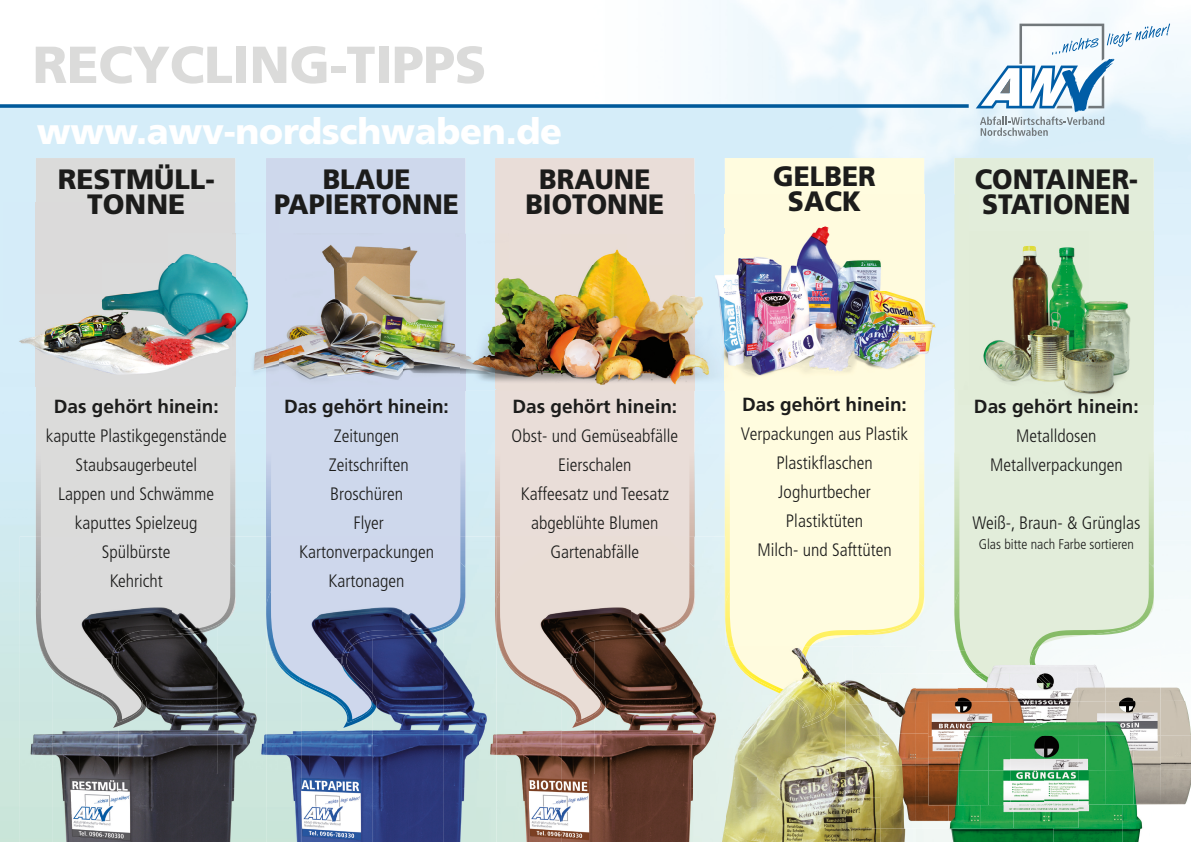
<style>
.page{position:relative;width:1191px;height:842px;background:#fff}
.page>*{position:absolute;margin:0;border:0;box-sizing:border-box;transform-origin:0 0}
.t1{font:900 52px "Frutiger";letter-spacing:-.01em;color:#dbdbda}
.t2{font:900 36px "Frutiger";letter-spacing:-.01em;color:#fff}
.t3{font:900 28px/25px "Frutiger";color:#1c1c1b;text-align:center;scale:.94 1}
.t4{font:900 28px/25px "Frutiger";color:#1c1c1b;text-align:center}
.t5{font:700 19px "Frutiger";color:#1c1c1b}
.t6{font:300 condensed 18px/29px "Frutiger";color:#1c1c1b;text-align:center}
.t7{font:300 condensed 14px "Frutiger";color:#1c1c1b}
</style>
<div class="page">
<img style="left:0;top:0;width:1191px;height:842px">
<div style="left:36px;top:158px;width:199px;height:294px;background:#dbdbda"></div>
<div style="left:266px;top:158px;width:199px;height:294px;background:#ced8ec"></div>
<div style="left:495px;top:158px;width:199px;height:294px;background:#e9ddd8"></div>
<div style="left:725px;top:158px;width:199px;height:294px;background:#fffcdf"></div>
<div style="left:954px;top:158px;width:199px;height:294px;background:#e2edda"></div>
<div style="left:36px;top:452px;width:199px;height:84px;background:#dbdbda"></div>
<div style="left:266px;top:452px;width:199px;height:84px;background:#ced8ec"></div>
<img style="left:694px;top:452px;width:1px;height:84px">
<div style="left:495px;top:452px;width:199px;height:84px;background:#e9ddd8"></div>
<svg style="left:954px;top:452px;width:199px;height:198px;background:#dfebd7"></svg>
<img style="left:20px;top:536px;width:32px;height:306px">
<img style="left:217px;top:536px;width:33px;height:306px">
<img style="left:119px;top:633px;width:98px;height:209px">
<img style="left:52px;top:689px;width:67px;height:153px">
<img style="left:69px;top:616px;width:103px;height:42px">
<img style="left:172px;top:536px;width:66px;height:92px">
<img style="left:50px;top:658px;width:52px;height:31px">
<img style="left:93px;top:699px;width:9px;height:20px">
<img style="left:202px;top:630px;width:33px;height:3px">
<img style="left:36px;top:681px;width:33px;height:2px">
<img style="left:102px;top:723px;width:67px;height:5px">
<img style="left:69px;top:697px;width:33px;height:2px">
<img style="left:36px;top:536px;width:199px;height:80px">
<img style="left:36px;top:591px;width:33px;height:90px">
<img style="left:202px;top:562px;width:33px;height:68px">
<img style="left:102px;top:630px;width:67px;height:93px">
<img style="left:169px;top:627px;width:33px;height:8px">
<img style="left:69px;top:677px;width:33px;height:20px">
<img style="left:444px;top:536px;width:35px;height:306px">
<img style="left:266px;top:683px;width:35px;height:159px">
<img style="left:373px;top:633px;width:71px;height:209px">
<img style="left:337px;top:728px;width:36px;height:114px">
<img style="left:301px;top:723px;width:36px;height:119px">
<img style="left:299px;top:607px;width:103px;height:51px">
<img style="left:402px;top:536px;width:66px;height:92px">
<img style="left:280px;top:683px;width:19px;height:6px">
<img style="left:432px;top:630px;width:33px;height:3px">
<img style="left:266px;top:681px;width:33px;height:2px">
<img style="left:332px;top:635px;width:67px;height:93px">
<div style="left:267px;top:536px;width:198px;height:71px;background:#ced7ec"></div>
<img style="left:266px;top:591px;width:33px;height:90px">
<img style="left:432px;top:562px;width:33px;height:68px">
<img style="left:341px;top:627px;width:91px;height:32px">
<img style="left:299px;top:658px;width:67px;height:65px">
<img style="left:366px;top:691px;width:11px;height:23px">
<img style="left:250px;top:536px;width:16px;height:306px">
<img style="left:266px;top:536px;width:1px;height:71px">
<svg style="left:266px;top:607px;width:1px;height:12px"></svg>
<img style="left:693px;top:536px;width:32px;height:306px">
<img style="left:496px;top:683px;width:33px;height:159px">
<img style="left:594px;top:633px;width:99px;height:209px">
<img style="left:562px;top:728px;width:32px;height:114px">
<img style="left:529px;top:723px;width:33px;height:119px">
<img style="left:529px;top:601px;width:102px;height:57px">
<img style="left:631px;top:536px;width:66px;height:92px">
<img style="left:509px;top:683px;width:20px;height:6px">
<img style="left:661px;top:630px;width:33px;height:3px">
<img style="left:496px;top:681px;width:33px;height:2px">
<img style="left:562px;top:635px;width:66px;height:93px">
<div style="left:496px;top:536px;width:198px;height:65px;background:#e9ddd6"></div>
<img style="left:496px;top:591px;width:33px;height:90px">
<img style="left:661px;top:562px;width:33px;height:68px">
<img style="left:570px;top:627px;width:91px;height:32px">
<img style="left:529px;top:658px;width:66px;height:65px">
<img style="left:595px;top:691px;width:11px;height:23px">
<svg style="left:725px;top:452px;width:199px;height:195px;background:#fefbdb"></svg>
<img style="left:479px;top:536px;width:17px;height:306px">
<img style="left:495px;top:536px;width:1px;height:65px">
<img style="left:495px;top:601px;width:1px;height:31px">
<svg style="left:0;top:104px;width:968px;height:4px;background:#196aa5"></svg>
<svg style="left:975px;top:23px;width:195px;height:113px"></svg>
<div style="left:3px;top:203px;width:33px;height:183px;background:#d5ecf9"></div>
<img style="left:36px;top:203px;width:243px;height:30px">
<img style="left:36px;top:233px;width:197px;height:123px">
<img style="left:36px;top:356px;width:197px;height:30px">
<img style="left:465px;top:233px;width:30px;height:156px">
<img style="left:279px;top:233px;width:186px;height:31px">
<img style="left:279px;top:264px;width:181px;height:122px">
<svg style="left:495px;top:233px;width:13px;height:2px"></svg>
<img style="left:233px;top:233px;width:46px;height:153px">
<img style="left:686px;top:195px;width:39px;height:40px">
<img style="left:924px;top:195px;width:44px;height:194px">
<div style="left:725px;top:195px;width:199px;height:64px;background:#fffbde"></div>
<img style="left:736px;top:259px;width:188px;height:130px">
<img style="left:968px;top:231px;width:185px;height:139px">
<img style="left:958px;top:370px;width:195px;height:35px">
<div style="left:958px;top:231px;width:10px;height:158px;background:#e2edd9"></div>
<img style="left:465px;top:389px;width:260px;height:1px">
<img style="left:495px;top:358px;width:199px;height:32px">
<svg style="left:460px;top:386px;width:5px;height:4px"></svg>
<img style="left:508px;top:235px;width:178px;height:123px">
<img style="left:460px;top:235px;width:5px;height:151px">
<img style="left:495px;top:235px;width:13px;height:151px">
<img style="left:686px;top:235px;width:50px;height:154px">
<img style="left:927px;top:650px;width:32px;height:23px">
<img style="left:965px;top:649px;width:195px;height:24px">
<img style="left:959px;top:650px;width:1px;height:23px">
<img style="left:1036px;top:650px;width:4px;height:22px">
<img style="left:960px;top:650px;width:22px;height:23px">
<img style="left:1029px;top:650px;width:7px;height:22px">
<img style="left:880px;top:673px;width:107px;height:29px">
<img style="left:987px;top:694px;width:22px;height:7px">
<img style="left:974px;top:673px;width:35px;height:21px">
<img style="left:976px;top:673px;width:33px;height:18px">
<img style="left:1160px;top:672px;width:31px;height:132px">
<img style="left:1009px;top:672px;width:151px;height:29px">
<img style="left:1061px;top:673px;width:3px;height:28px">
<img style="left:1009px;top:673px;width:52px;height:28px">
<img style="left:1053px;top:804px;width:138px;height:38px">
<img style="left:852px;top:828px;width:201px;height:14px">
<img style="left:1078px;top:805px;width:83px;height:1px">
<img style="left:916px;top:702px;width:12px;height:95px">
<img style="left:916px;top:797px;width:32px;height:31px">
<img style="left:948px;top:805px;width:130px;height:23px">
<img style="left:928px;top:701px;width:232px;height:69px">
<img style="left:928px;top:770px;width:82px;height:35px">
<img style="left:1010px;top:770px;width:151px;height:35px">
<img style="left:1024px;top:701px;width:41px;height:27px">
<img style="left:1027px;top:701px;width:35px;height:22px">
<img style="left:710px;top:647px;width:47px;height:195px">
<img style="left:789px;top:728px;width:63px;height:114px">
<img style="left:869px;top:647px;width:47px;height:27px">
<img style="left:757px;top:728px;width:32px;height:114px">
<img style="left:729px;top:723px;width:116px;height:5px">
<img style="left:729px;top:647px;width:140px;height:76px">
<img style="left:845px;top:674px;width:35px;height:155px">
<img style="left:879px;top:702px;width:37px;height:127px">
<h1 class="t1" style="left:33px;top:33px;width:455px">RECYCLING-TIPPS</h1>
<h2 class="t2" style="left:37px;top:110px;width:527px">www.awv-nordschwaben.de</h2>
<h3 class="t4" style="left:58px;top:166px;width:159px">RESTMÜLL-<br>TONNE</h3>
<h3 class="t3" style="left:274px;top:166px;width:198px">BLAUE<br>PAPIERTONNE</h3>
<h3 class="t3" style="left:525px;top:166px;width:149px">BRAUNE<br>BIOTONNE</h3>
<h3 class="t3" style="left:773px;top:163px;width:110px">GELBER<br>SACK</h3>
<h3 class="t3" style="left:974px;top:166px;width:175px;text-align:left">CONTAINER-<br>STATIONEN</h3>
<p class="t5" style="left:54px;top:396px;width:166px">Das gehört hinein:</p>
<p class="t6" style="left:46px;top:422px;width:183px">kaputte Plastikgegenstände<br>Staubsaugerbeutel<br>Lappen und Schwämme kaputtes Spielzeug<br>Spülbürste<br>Kehricht</p>
<p class="t5" style="left:284px;top:396px;width:166px">Das gehört hinein:</p>
<p class="t6" style="left:299px;top:422px;width:137px">Zeitungen<br>Zeitschriften<br>Broschüren<br>Flyer<br>Kartonverpackungen<br>Kartonagen</p>
<p class="t5" style="left:512px;top:396px;width:166px">Das gehört hinein:</p>
<p class="t6" style="left:511px;top:422px;width:168px">Obst- und Gemüseabfälle<br>Eierschalen<br>Kaffeesatz und Teesatz abgeblühte Blumen<br>Gartenabfälle</p>
<p class="t5" style="left:742px;top:393px;width:166px">Das gehört hinein:</p>
<p class="t6" style="left:741px;top:419px;width:168px">Verpackungen aus Plastik<br>Plastikflaschen<br>Joghurtbecher<br>Plastiktüten<br>Milch- und Safttüten</p>
<p class="t5" style="left:974px;top:396px;width:166px">Das gehört hinein:</p>
<p class="t6" style="left:990px;top:422px;width:134px">Metalldosen<br>Metallverpackungen</p>
<p class="t6" style="left:972px;top:509px;width:169px">Weiß-, Braun- &amp; Grünglas</p>
<p class="t7" style="left:978px;top:537px;width:157px">Glas bitte nach Farbe sortieren</p>
</div>
